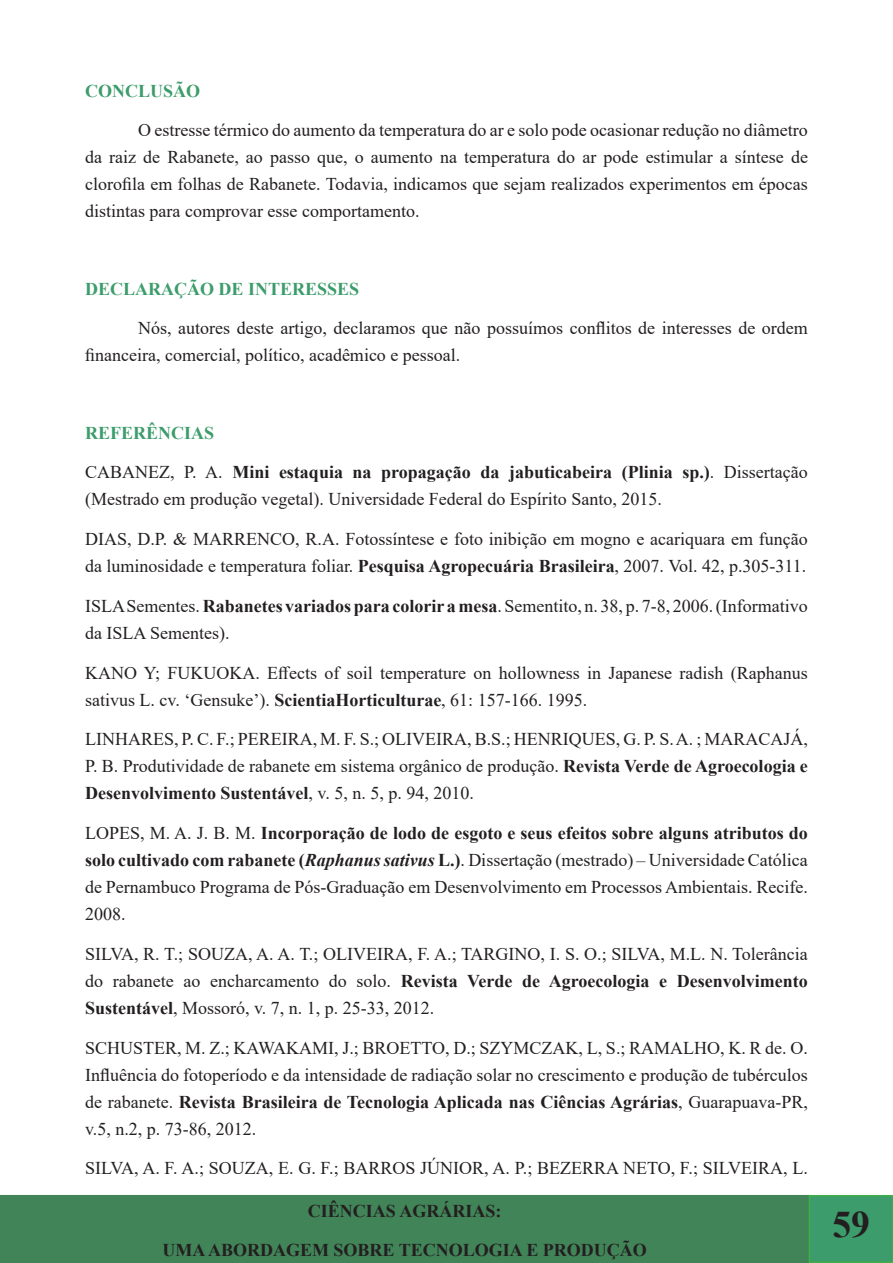
<style>
.page{position:relative;width:893px;height:1263px;background:#fff}
.page>*{position:absolute;margin:0;border:0;box-sizing:border-box;transform-origin:0 0}
.t1{font:700 37.5px "Times New Roman";color:#231f20}
.t2{font:18px/27px "Times New Roman";color:#231f20;text-align:justify}
.t3{font:700 18px/39px "Times New Roman";color:#231f20;text-align:center}
.t4{font:700 18px "Times New Roman";color:#3d9c6b}
.s1{font-weight:700}
.s2{font-weight:700;font-style:italic}
</style>
<div class="page">
<div style="left:0;top:1195px;width:810px;height:68px;background:#418458;border:2px solid #418458"></div>
<div style="left:809px;top:1196px;width:84px;height:66px;background:#3d9c6b"></div>
<div style="left:809px;top:1195px;width:84px;height:68px;border:2px solid #40ae49"></div>
<svg style="left:30px;top:1195px;width:750px;height:68px"></svg>
<p class="t4" style="left:85px;top:78px;width:117px">CONCLUSÃO</p>
<p class="t2" style="left:85px;top:116px;width:724px;text-indent:53px">O estresse térmico do aumento da temperatura do ar e solo pode ocasionar redução no diâmetro da raiz de Rabanete, ao passo que, o aumento na temperatura do ar pode estimular a síntese de clorofila em folhas de Rabanete. Todavia, indicamos que sejam realizados experimentos em épocas distintas para comprovar esse comportamento.</p>
<p class="t4" style="left:85px;top:276px;width:276px">DECLARAÇÃO DE INTERESSES</p>
<p class="t2" style="left:85px;top:314px;width:724px;text-indent:53px">Nós, autores deste artigo, declaramos que não possuímos conflitos de interesses de ordem financeira, comercial, político, acadêmico e pessoal.</p>
<p class="t4" style="left:85px;top:420px;width:131px">REFERÊNCIAS</p>
<p class="t2" style="left:85px;top:458px;width:724px">CABANEZ, P. A. <span class="s1">Mini estaquia na propagação da jabuticabeira (Plinia sp.)</span>. Dissertação (Mestrado em produção vegetal). Universidade Federal do Espírito Santo, 2015.</p>
<p class="t2" style="left:85px;top:525px;width:724px">DIAS, D.P. &amp; MARRENCO, R.A. Fotossíntese e foto inibição em mogno e acariquara em função da luminosidade e temperatura foliar. <span class="s1">Pesquisa Agropecuária Brasileira</span>, 2007. Vol. 42, p.305-311.</p>
<p class="t2" style="left:85px;top:592px;width:724px">ISLA Sementes. <span class="s1">Rabanetes variados para colorir a mesa</span>. Sementito, n. 38, p. 7-8, 2006. (Informativo da ISLA Sementes).</p>
<p class="t2" style="left:85px;top:658px;width:724px">KANO Y; FUKUOKA. Effects of soil temperature on hollowness in Japanese radish (Raphanus sativus L. cv. ‘Gensuke’). <span class="s1">ScientiaHorticulturae</span>, 61: 157-166. 1995.</p>
<p class="t2" style="left:85px;top:725px;width:724px">LINHARES, P. C. F.; PEREIRA, M. F. S.; OLIVEIRA, B.S.; HENRIQUES, G. P. S. A. ; MARACAJÁ, P. B. Produtividade de rabanete em sistema orgânico de produção. <span class="s1">Revista Verde de Agroecologia e Desenvolvimento Sustentável</span>, v. 5, n. 5, p. 94, 2010.</p>
<p class="t2" style="left:85px;top:819px;width:724px">LOPES, M. A. J. B. M. <span class="s1">Incorporação de lodo de esgoto e seus efeitos sobre alguns atributos do solo cultivado com rabanete (</span><span class="s2">Raphanus sativus</span> <span class="s1">L.)</span>. Dissertação (mestrado) – Universidade Católica de Pernambuco Programa de Pós-Graduação em Desenvolvimento em Processos Ambientais. Recife.<br>2008.</p>
<p class="t2" style="left:85px;top:940px;width:724px">SILVA, R. T.; SOUZA, A. A. T.; OLIVEIRA, F. A.; TARGINO, I. S. O.; SILVA, M.L. N. Tolerância do rabanete ao encharcamento do solo. <span class="s1">Revista Verde de Agroecologia e Desenvolvimento Sustentável</span>, Mossoró, v. 7, n. 1, p. 25-33, 2012.</p>
<p class="t2" style="left:85px;top:1033px;width:724px">SCHUSTER, M. Z.; KAWAKAMI, J.; BROETTO, D.; SZYMCZAK, L, S.; RAMALHO, K. R de. O.<br>Influência do fotoperíodo e da intensidade de radiação solar no crescimento e produção de tubérculos de rabanete. <span class="s1">Revista Brasileira de Tecnologia Aplicada nas Ciências Agrárias</span>, Guarapuava-PR, v.5, n.2, p. 73-86, 2012.</p>
<p class="t2" style="left:85px;top:1154px;width:724px">SILVA, A. F. A.; SOUZA, E. G. F.; BARROS JÚNIOR, A. P.; BEZERRA NETO, F.; SILVEIRA, L.</p>
<p class="t3" style="left:163px;top:1190px;width:486px">CIÊNCIAS AGRÁRIAS:<br>UMA ABORDAGEM SOBRE TECNOLOGIA E PRODUÇÃO</p>
<h1 class="t1" style="left:832px;top:1197px;width:39px">59</h1>
</div>
